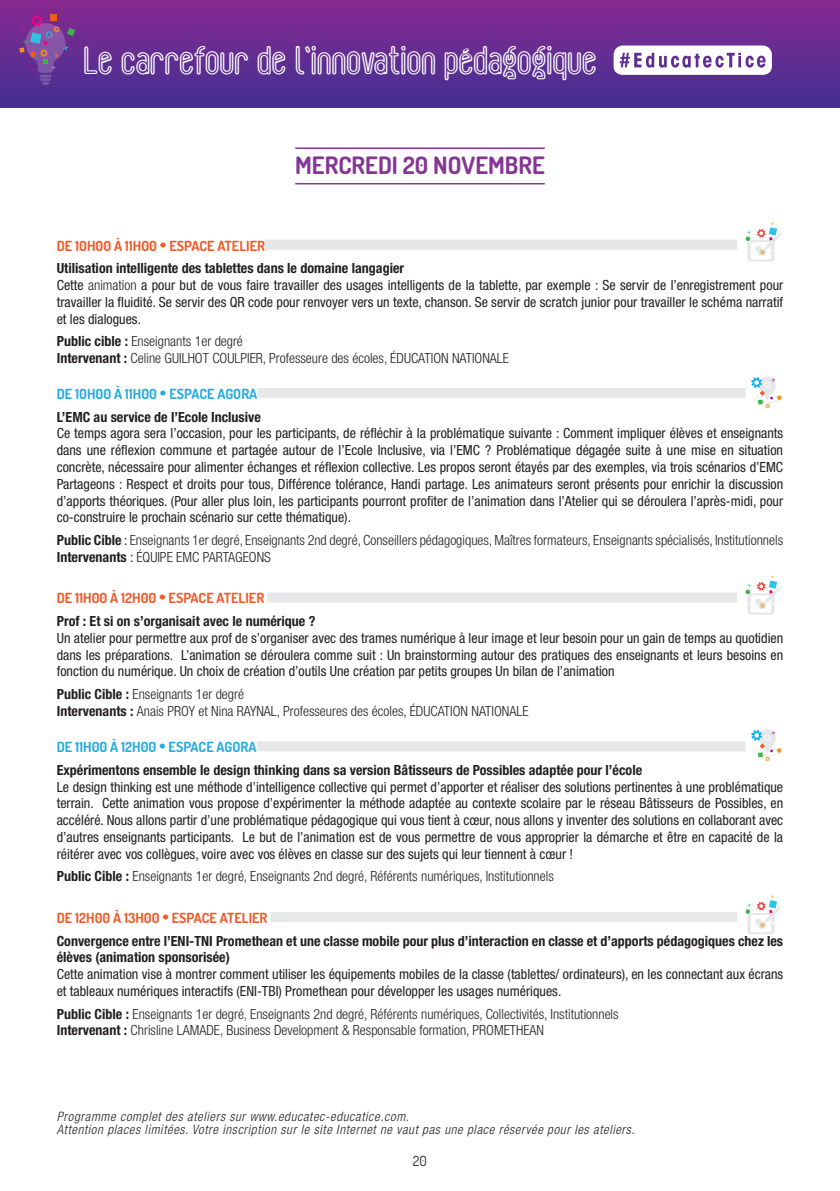
<style>
.page{position:relative;width:840px;height:1191px;background:#fff}
.page>*{position:absolute;margin:0;border:0;box-sizing:border-box;transform-origin:0 0}
.t1{font:34px "Lorem Ipsum";letter-spacing:.01em;color:#fff}
.CONFÉRENCES_-_DATES{font:700 24px "Dosis";color:#853695}
.CONFÉRENCES_CIP-_TEX{font:condensed 14px/16.8px "Helvetica Neue LT Std";color:#231f20;text-align:justify}
.CONFÉRENCES_CIP-_TEX-2{font:300 condensed 14px "Helvetica Neue LT Std";color:#231f20}
.CONFÉRENCES_CIP-_TIT{font:700 condensed 14px/16.8px "Helvetica Neue LT Std";color:#231f20}
.CONFÉRENCES_CIP_-_DA{font:700 14px "Dosis";color:#f15929}
.CONFÉRENCES_CIP_-_DA-2{font:700 14px "Dosis";color:#24aae1}
.t2{font:14px "Dosis";color:#231f20}
.t3{font:italic 300 condensed 13px/13.6px "Helvetica Neue";letter-spacing:.05em;color:#231f20}
.s1{font-size:20px}
.s2{font-weight:300}
.s3{font-weight:700}
.s4{font-weight:400}
</style>
<div class="page">
<div style="left:0;top:0;width:839px;height:108px;background:linear-gradient(to bottom,#872990,#432f92)"></div>
<svg style="left:613px;top:46px;width:158px;height:29px"></svg>
<div style="left:51px;top:14px;width:6px;height:7px;background:#f15929"></div>
<svg style="left:19px;top:15px;width:56px;height:70px;background:#754194"></svg>
<hr style="left:295px;top:147px;width:249px;height:2px;background:#853695">
<hr style="left:295px;top:183px;width:249px;height:1px;background:#853695">
<div style="left:265px;top:240px;width:471px;height:10px;background:#e6e7e9"></div>
<div style="left:257px;top:388px;width:488px;height:10px;background:#e6e7e9"></div>
<div style="left:267px;top:592px;width:469px;height:10px;background:#e6e7e9"></div>
<div style="left:256px;top:741px;width:489px;height:10px;background:#e6e7e9"></div>
<div style="left:270px;top:912px;width:466px;height:10px;background:#e6e7e9"></div>
<svg style="left:745px;top:222px;width:36px;height:39px"></svg>
<svg style="left:751px;top:376px;width:30px;height:32px"></svg>
<svg style="left:745px;top:575px;width:36px;height:39px"></svg>
<svg style="left:751px;top:729px;width:30px;height:32px"></svg>
<svg style="left:745px;top:895px;width:36px;height:39px"></svg>
<h1 class="t1" style="left:84px;top:41px;width:514px">Le carrefour de l’innovation pédagogique</h1>
<p class="CONFÉRENCES_-_DATES" style="left:295px;top:150px;width:251px">MERCREDI 20 NOVEMBRE</p>
<p class="CONFÉRENCES_CIP_-_DA" style="left:57px;top:236px;width:210px">DE 10H00 À 11H00 <span class="s1">•</span> ESPACE ATELIER</p>
<p class="CONFÉRENCES_CIP-_TIT" style="left:57px;top:259px;width:349px">Utilisation intelligente des tablettes dans le domaine langagier</p>
<p class="CONFÉRENCES_CIP-_TEX" style="left:57px;top:276px;width:727px">Cette <span class="s2">animation</span> a pour but de vous faire travailler des usages intelligents de la tablette, par exemple : Se servir de l’enregistrement pour travailler la fluidité. Se servir des QR code pour renvoyer vers un texte, chanson. Se servir de scratch junior pour travailler le schéma narratif et les dialogues.</p>
<p class="CONFÉRENCES_CIP-_TEX-2" style="left:57px;top:333px;width:187px"><span class="s3">Public cible :</span> Enseignants 1er degré</p>
<p class="CONFÉRENCES_CIP-_TEX-2" style="left:57px;top:350px;width:453px"><span class="s3">Intervenant :</span> Celine GUILHOT COULPIER, Professeure des écoles, ÉDUCATION NATIONALE</p>
<p class="CONFÉRENCES_CIP_-_DA-2" style="left:57px;top:385px;width:202px">DE 10H00 À 11H00 <span class="s1">•</span> ESPACE AGORA</p>
<p class="CONFÉRENCES_CIP-_TIT" style="left:57px;top:408px;width:205px">L’EMC au service de l’Ecole Inclusive</p>
<p class="CONFÉRENCES_CIP-_TEX" style="left:57px;top:425px;width:727px">Ce temps agora sera l’occasion, pour les participants, de réfléchir à la problématique suivante : Comment impliquer élèves et enseignants dans une réflexion commune et partagée autour de l’Ecole Inclusive, via l’EMC ? Problématique dégagée suite à une mise en situation concrète, nécessaire pour alimenter échanges et réflexion collective. Les propos seront étayés par des exemples, via trois scénarios d’EMC Partageons : Respect et droits pour tous, Différence tolérance, Handi partage. Les animateurs seront présents pour enrichir la discussion d’apports théoriques. (Pour aller plus loin, les participants pourront profiter de l’animation dans l’Atelier qui se déroulera l’après-midi, pour co-construire le prochain scénario sur cette thématique).</p>
<p class="CONFÉRENCES_CIP-_TEX-2" style="left:57px;top:532px;width:727px"><span class="s3">Public Cible</span> <span class="s4">:</span> Enseignants 1er degré, Enseignants 2nd degré, Conseillers pédagogiques, Maîtres formateurs, Enseignants spécialisés, Institutionnels</p>
<p class="CONFÉRENCES_CIP-_TEX-2" style="left:57px;top:548px;width:215px"><span class="s3">Intervenants</span> <span class="s4">:</span> ÉQUIPE EMC PARTAGEONS</p>
<p class="CONFÉRENCES_CIP_-_DA" style="left:57px;top:589px;width:209px">DE 11H00 À 12H00 <span class="s1">•</span> ESPACE ATELIER</p>
<p class="CONFÉRENCES_CIP-_TIT" style="left:57px;top:612px;width:260px">Prof : Et si on s’organisait avec le numérique ?</p>
<p class="CONFÉRENCES_CIP-_TEX" style="left:57px;top:629px;width:727px">Un atelier pour permettre aux prof de s’organiser avec des trames numérique à leur image et leur besoin pour un gain de temps au quotidien dans les préparations. L’animation se déroulera comme suit : Un brainstorming autour des pratiques des enseignants et leurs besoins en fonction du numérique. Un choix de création d’outils Une création par petits groupes Un bilan de l’animation</p>
<p class="CONFÉRENCES_CIP-_TEX-2" style="left:57px;top:686px;width:189px"><span class="s3">Public Cible :</span> Enseignants 1er degré</p>
<p class="CONFÉRENCES_CIP-_TEX-2" style="left:57px;top:702px;width:473px"><span class="s3">Intervenants :</span> Anais PROY et Nina RAYNAL, Professeures des écoles, ÉDUCATION NATIONALE</p>
<p class="CONFÉRENCES_CIP_-_DA-2" style="left:57px;top:738px;width:201px">DE 11H00 À 12H00 <span class="s1">•</span> ESPACE AGORA</p>
<p class="CONFÉRENCES_CIP-_TIT" style="left:57px;top:761px;width:586px">Expérimentons ensemble le design thinking dans sa version Bâtisseurs de Possibles adaptée pour l’école</p>
<p class="CONFÉRENCES_CIP-_TEX" style="left:57px;top:778px;width:727px">Le design thinking est une méthode d’intelligence collective qui permet d’apporter et réaliser des solutions pertinentes à une problématique terrain. Cette animation vous propose d’expérimenter la méthode adaptée au contexte scolaire par le réseau Bâtisseurs de Possibles, en accéléré. Nous allons partir d’une problématique pédagogique qui vous tient à cœur, nous allons y inventer des solutions en collaborant avec d’autres enseignants participants. Le but de l’animation est de vous permettre de vous approprier la démarche et être en capacité de la réitérer avec vos collègues, voire avec vos élèves en classe sur des sujets qui leur tiennent à cœur !</p>
<p class="CONFÉRENCES_CIP-_TEX-2" style="left:57px;top:868px;width:498px"><span class="s3">Public Cible :</span> Enseignants 1er degré, Enseignants 2nd degré, Référents numériques, Institutionnels</p>
<p class="CONFÉRENCES_CIP_-_DA" style="left:57px;top:909px;width:212px">DE 12H00 À 13H00 <span class="s1">•</span> ESPACE ATELIER</p>
<p class="CONFÉRENCES_CIP-_TIT" style="left:57px;top:932px;width:727px">Convergence entre l’ENI-TNI Promethean et une classe mobile pour plus d’interaction en classe et d’apports pédagogiques chez les élèves (animation sponsorisée)</p>
<p class="CONFÉRENCES_CIP-_TEX" style="left:57px;top:965px;width:727px">Cette animation vise à montrer comment utiliser les équipements mobiles de la classe (tablettes/ ordinateurs), en les connectant aux écrans et tableaux numériques interactifs (ENI-TBI) Promethean pour développer les usages numériques.</p>
<p class="CONFÉRENCES_CIP-_TEX-2" style="left:57px;top:1005px;width:563px"><span class="s3">Public Cible :</span> Enseignants 1er degré, Enseignants 2nd degré, Référents numériques, Collectivités, Institutionnels</p>
<p class="CONFÉRENCES_CIP-_TEX-2" style="left:57px;top:1022px;width:488px"><span class="s3">Intervenant :</span> Chrisline LAMADE, Business Development &amp; Responsable formation, PROMETHEAN</p>
<p class="t3" style="left:57px;top:1109px;width:579px">Programme complet des ateliers sur www.educatec-educatice.com.<br>Attention places limitées. Votre inscription sur le site Internet ne vaut pas une place réservée pour les ateliers.</p>
<p class="t2" style="left:412px;top:1151px;width:16px">20</p>
</div>
